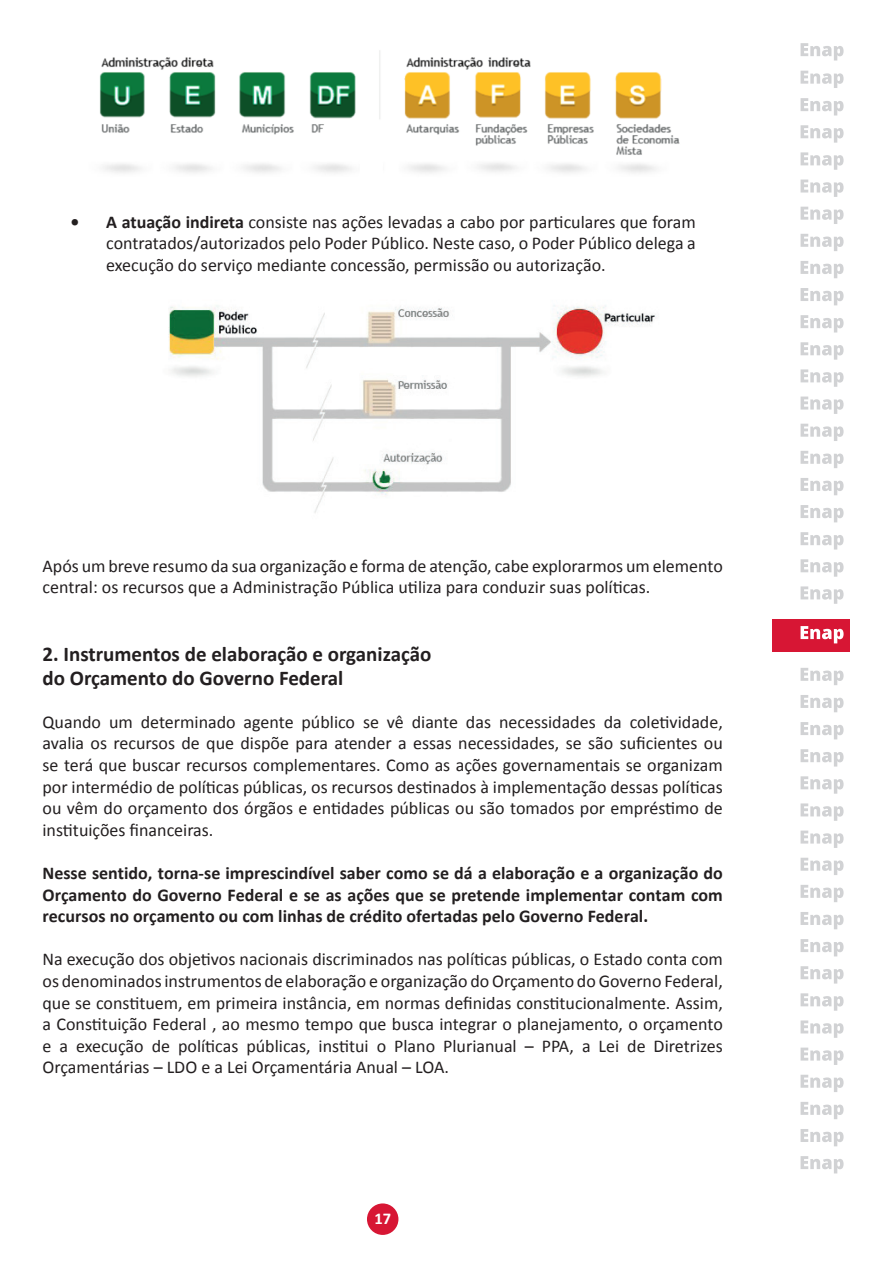
<style>
.page{position:relative;width:893px;height:1263px;background:#fff}
.page>*{position:absolute;margin:0;border:0;box-sizing:border-box;transform-origin:0 0}
.t1{font:700 21px/24px "Calibri";color:#231f20}
.t2{font:18px/21.6px "Calibri";color:#231f20;text-align:justify}
.t3{font:700 18px/21.6px "Calibri";color:#231f20;text-align:justify}
.t4{font:700 16.5px "Calibri";color:#fff}
.s1{font-weight:700}
</style>
<div class="page">
<div style="left:367px;top:1203px;width:31px;height:32px;background:#d71634;border-radius:50%"></div>
<div style="left:772px;top:619px;width:77px;height:32px;background:#d71634"></div>
<svg style="left:801px;top:626px;width:43px;height:17px"></svg>
<svg style="left:801px;top:98px;width:43px;height:17px"></svg>
<svg style="left:801px;top:125px;width:43px;height:18px"></svg>
<svg style="left:801px;top:152px;width:43px;height:18px"></svg>
<svg style="left:801px;top:180px;width:43px;height:17px"></svg>
<svg style="left:801px;top:207px;width:43px;height:17px"></svg>
<svg style="left:801px;top:234px;width:43px;height:17px"></svg>
<svg style="left:801px;top:261px;width:43px;height:17px"></svg>
<svg style="left:801px;top:288px;width:43px;height:17px"></svg>
<svg style="left:801px;top:315px;width:43px;height:17px"></svg>
<svg style="left:801px;top:342px;width:43px;height:18px"></svg>
<svg style="left:801px;top:369px;width:43px;height:18px"></svg>
<svg style="left:801px;top:397px;width:43px;height:17px"></svg>
<svg style="left:801px;top:424px;width:43px;height:17px"></svg>
<svg style="left:801px;top:451px;width:43px;height:17px"></svg>
<svg style="left:801px;top:478px;width:43px;height:17px"></svg>
<svg style="left:801px;top:505px;width:43px;height:17px"></svg>
<svg style="left:801px;top:532px;width:43px;height:17px"></svg>
<svg style="left:801px;top:559px;width:43px;height:18px"></svg>
<svg style="left:801px;top:586px;width:43px;height:18px"></svg>
<svg style="left:801px;top:668px;width:43px;height:17px"></svg>
<svg style="left:801px;top:695px;width:43px;height:17px"></svg>
<svg style="left:801px;top:722px;width:43px;height:17px"></svg>
<svg style="left:801px;top:749px;width:43px;height:17px"></svg>
<svg style="left:801px;top:776px;width:43px;height:18px"></svg>
<svg style="left:801px;top:803px;width:43px;height:18px"></svg>
<svg style="left:801px;top:830px;width:43px;height:18px"></svg>
<svg style="left:801px;top:858px;width:43px;height:17px"></svg>
<svg style="left:801px;top:885px;width:43px;height:17px"></svg>
<svg style="left:801px;top:912px;width:43px;height:17px"></svg>
<svg style="left:801px;top:939px;width:43px;height:17px"></svg>
<svg style="left:801px;top:966px;width:43px;height:17px"></svg>
<svg style="left:801px;top:993px;width:43px;height:18px"></svg>
<svg style="left:801px;top:1020px;width:43px;height:18px"></svg>
<svg style="left:801px;top:1047px;width:43px;height:18px"></svg>
<svg style="left:801px;top:1075px;width:43px;height:17px"></svg>
<svg style="left:801px;top:1102px;width:43px;height:17px"></svg>
<svg style="left:801px;top:1129px;width:43px;height:17px"></svg>
<svg style="left:801px;top:1156px;width:43px;height:17px"></svg>
<svg style="left:801px;top:71px;width:43px;height:17px"></svg>
<svg style="left:801px;top:43px;width:43px;height:18px"></svg>
<img style="left:100px;top:50px;width:580px;height:123px">
<img style="left:168px;top:305px;width:488px;height:208px">
<p class="t2" style="left:106px;top:210px;width:591px;text-indent:-36px"><span class="s1">• A atuação indireta</span> consiste nas ações levadas a cabo por particulares que foram contratados/autorizados pelo Poder Público. Neste caso, o Poder Público delega a execução do serviço mediante concessão, permissão ou autorização.</p>
<p class="t2" style="left:43px;top:554px;width:682px">Após um breve resumo da sua organização e forma de atenção, cabe explorarmos um elemento central: os recursos que a Administração Pública utiliza para conduzir suas políticas.</p>
<p class="t1" style="left:43px;top:641px;width:390px">2. Instrumentos de elaboração e organização do Orçamento do Governo Federal</p>
<p class="t2" style="left:43px;top:710px;width:682px">Quando um determinado agente público se vê diante das necessidades da coletividade, avalia os recursos de que dispõe para atender a essas necessidades, se são suficientes ou se terá que buscar recursos complementares. Como as ações governamentais se organizam por intermédio de políticas públicas, os recursos destinados à implementação dessas políticas ou vêm do orçamento dos órgãos e entidades públicas ou são tomados por empréstimo de instituições financeiras.</p>
<p class="t3" style="left:43px;top:861px;width:682px">Nesse sentido, torna-se imprescindível saber como se dá a elaboração e a organização do Orçamento do Governo Federal e se as ações que se pretende implementar contam com recursos no orçamento ou com linhas de crédito ofertadas pelo Governo Federal.</p>
<p class="t2" style="left:43px;top:948px;width:682px">Na execução dos objetivos nacionais discriminados nas políticas públicas, o Estado conta com os denominados instrumentos de elaboração e organização do Orçamento do Governo Federal, que se constituem, em primeira instância, em normas definidas constitucionalmente. Assim, a Constituição Federal , ao mesmo tempo que busca integrar o planejamento, o orçamento e a execução de políticas públicas, institui o Plano Plurianual – PPA, a Lei de Diretrizes Orçamentárias – LDO e a Lei Orçamentária Anual – LOA.</p>
<p class="t4" style="left:374px;top:1208px;width:18px">17</p>
</div>
